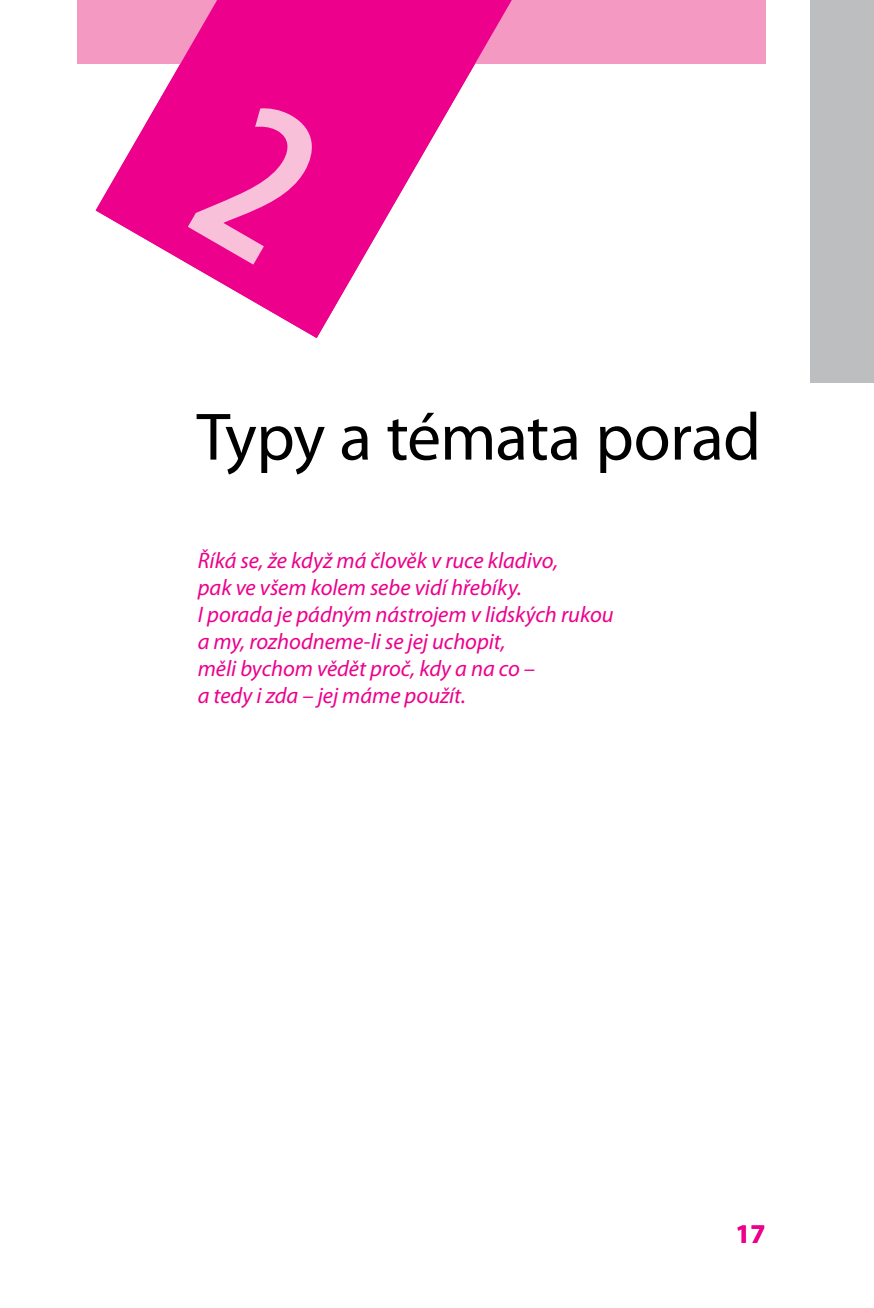
<style>
.page{position:relative;width:874px;height:1308px;background:#fff}
.page>*{position:absolute;margin:0;border:0;box-sizing:border-box;transform-origin:0 0}
.t1{font:67.5px "Myriad Pro";letter-spacing:-.01em;color:#000}
.t2{font:700 27px "Myriad Pro";color:#ec008c}
.t3{font:italic 22.5px/27px "Myriad Pro";color:#ec008c}
</style>
<div class="page">
<div style="left:77px;top:0;width:688px;height:64px;background:#f49ac2"></div>
<svg style="left:96px;top:0;width:416px;height:338px"></svg>
<div style="left:810px;top:0;width:64px;height:383px;background:#bcbec0"></div>
<div style="left:188px;top:98px;width:139px;height:167px;background:#ec008c"></div>
<h1 class="t1" style="left:197px;top:395px;width:566px">Typy a témata porad</h1>
<p class="t3" style="left:198px;top:546px;width:417px">Říká se, že když má člověk v ruce kladivo,<br>pak ve všem kolem sebe vidí hřebíky.<br>I porada je pádným nástrojem v lidských rukou a my, rozhodneme-li se jej uchopit,<br>měli bychom vědět proč, kdy a na co –<br>a tedy i zda – jej máme použít.</p>
<p class="t2" style="left:735px;top:1216px;width:31px">17</p>
</div>
